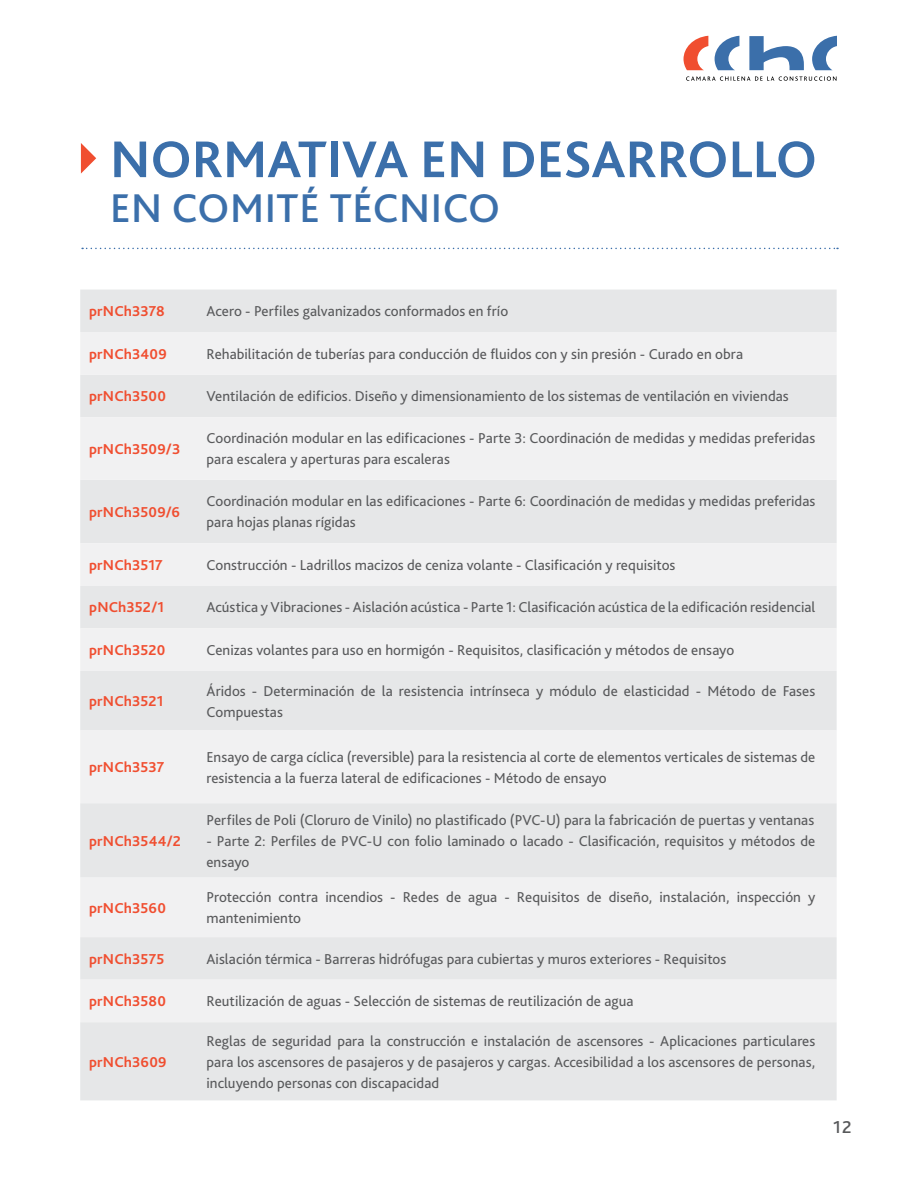
<style>
.page{position:relative;width:918px;height:1188px;background:#fff}
.page>*{position:absolute;margin:0;border:0;box-sizing:border-box;transform-origin:0 0}
.t1{font:700 54px "Bliss Pro";letter-spacing:-.005em;color:#3b6faa}
.t2{font:500 42px "Bliss Pro";letter-spacing:.015em;color:#3b6faa}
.t3{font:500 18px "Bliss Pro";color:#58595b}
.t4{font:15px/21px "Bliss Pro";letter-spacing:.005em;color:#58595b}
.t5{font:700 15px "Bliss Pro";letter-spacing:.01em;color:#f04e30}
</style>
<div class="page">
<svg style="left:749px;top:36px;width:55px;height:34px"></svg>
<svg style="left:812px;top:36px;width:25px;height:34px"></svg>
<svg style="left:715px;top:36px;width:24px;height:34px"></svg>
<svg style="left:684px;top:36px;width:24px;height:34px"></svg>
<svg style="left:686px;top:76px;width:151px;height:5px"></svg>
<svg style="left:82px;top:248px;width:756px;height:1px"></svg>
<svg style="left:81px;top:143px;width:15px;height:31px"></svg>
<div style="left:80px;top:290px;width:757px;height:810px;background:#e6e7e8"></div>
<svg style="left:80px;top:332px;width:757px;height:690px;fill:#f1f1f2"></svg>
<h1 class="t1" style="left:110px;top:126px;width:709px">NORMATIVA EN DESARROLLO</h1>
<h2 class="t2" style="left:110px;top:182px;width:391px">EN COMITÉ TÉCNICO</h2>
<p class="t5" style="left:89px;top:302px;width:77px">prNCh3378</p>
<p class="t4" style="left:206px;top:300px;width:303px">Acero - Perfiles galvanizados conformados en frío</p>
<p class="t5" style="left:89px;top:344px;width:79px">prNCh3409</p>
<p class="t4" style="left:206px;top:343px;width:538px">Rehabilitación de tuberías para conducción de fluidos con y sin presión - Curado en obra</p>
<p class="t5" style="left:89px;top:387px;width:78px">prNCh3500</p>
<p class="t4" style="left:206px;top:385px;width:584px">Ventilación de edificios. Diseño y dimensionamiento de los sistemas de ventilación en viviendas</p>
<p class="t5" style="left:89px;top:439px;width:93px">prNCh3509/3</p>
<p class="t4" style="left:206px;top:427px;width:610px">Coordinación modular en las edificaciones - Parte 3: Coordinación de medidas y medidas preferidas para escalera y aperturas para escaleras</p>
<p class="t5" style="left:89px;top:503px;width:92px">prNCh3509/6</p>
<p class="t4" style="left:206px;top:490px;width:611px">Coordinación modular en las edificaciones - Parte 6: Coordinación de medidas y medidas preferidas para hojas planas rígidas</p>
<p class="t5" style="left:89px;top:556px;width:75px">prNCh3517</p>
<p class="t4" style="left:206px;top:554px;width:471px">Construcción - Ladrillos macizos de ceniza volante - Clasificación y requisitos</p>
<p class="t5" style="left:89px;top:598px;width:77px">pNCh352/1</p>
<p class="t4" style="left:206px;top:597px;width:610px">Acústica y Vibraciones - Aislación acústica - Parte 1: Clasificación acústica de la edificación residencial</p>
<p class="t5" style="left:89px;top:641px;width:78px">prNCh3520</p>
<p class="t4" style="left:206px;top:639px;width:529px">Cenizas volantes para uso en hormigón - Requisitos, clasificación y métodos de ensayo</p>
<p class="t5" style="left:89px;top:692px;width:76px">prNCh3521</p>
<p class="t4" style="left:206px;top:680px;width:610px">Áridos - Determinación de la resistencia intrínseca y módulo de elasticidad - Método de Fases<br>Compuestas</p>
<p class="t5" style="left:89px;top:758px;width:77px">prNCh3537</p>
<p class="t4" style="left:206px;top:746px;width:610px">Ensayo de carga cíclica (reversible) para la resistencia al corte de elementos verticales de sistemas de resistencia a la fuerza lateral de edificaciones - Método de ensayo</p>
<p class="t5" style="left:89px;top:831px;width:93px">prNCh3544/2</p>
<p class="t4" style="left:206px;top:809px;width:609px">Perfiles de Poli (Cloruro de Vinilo) no plastificado (PVC-U) para la fabricación de puertas y ventanas</p>
<p class="t4" style="left:206px;top:830px;width:610px">- Parte 2: Perfiles de PVC-U con folio laminado o lacado - Clasificación, requisitos y métodos de ensayo</p>
<p class="t5" style="left:89px;top:898px;width:78px">prNCh3560</p>
<p class="t4" style="left:206px;top:886px;width:610px">Protección contra incendios - Redes de agua - Requisitos de diseño, instalación, inspección y mantenimiento</p>
<p class="t5" style="left:89px;top:949px;width:77px">prNCh3575</p>
<p class="t4" style="left:206px;top:948px;width:521px">Aislación térmica - Barreras hidrófugas para cubiertas y muros exteriores - Requisitos</p>
<p class="t5" style="left:89px;top:992px;width:78px">prNCh3580</p>
<p class="t4" style="left:206px;top:990px;width:429px">Reutilización de aguas - Selección de sistemas de reutilización de agua</p>
<p class="t5" style="left:89px;top:1052px;width:79px">prNCh3609</p>
<p class="t4" style="left:206px;top:1030px;width:610px;text-align:justify">Reglas de seguridad para la construcción e instalación de ascensores - Aplicaciones particulares para los ascensores de pasajeros y de pasajeros y cargas. Accesibilidad a los ascensores de personas, incluyendo personas con discapacidad</p>
<p class="t3" style="left:833px;top:1116px;width:20px">12</p>
</div>
